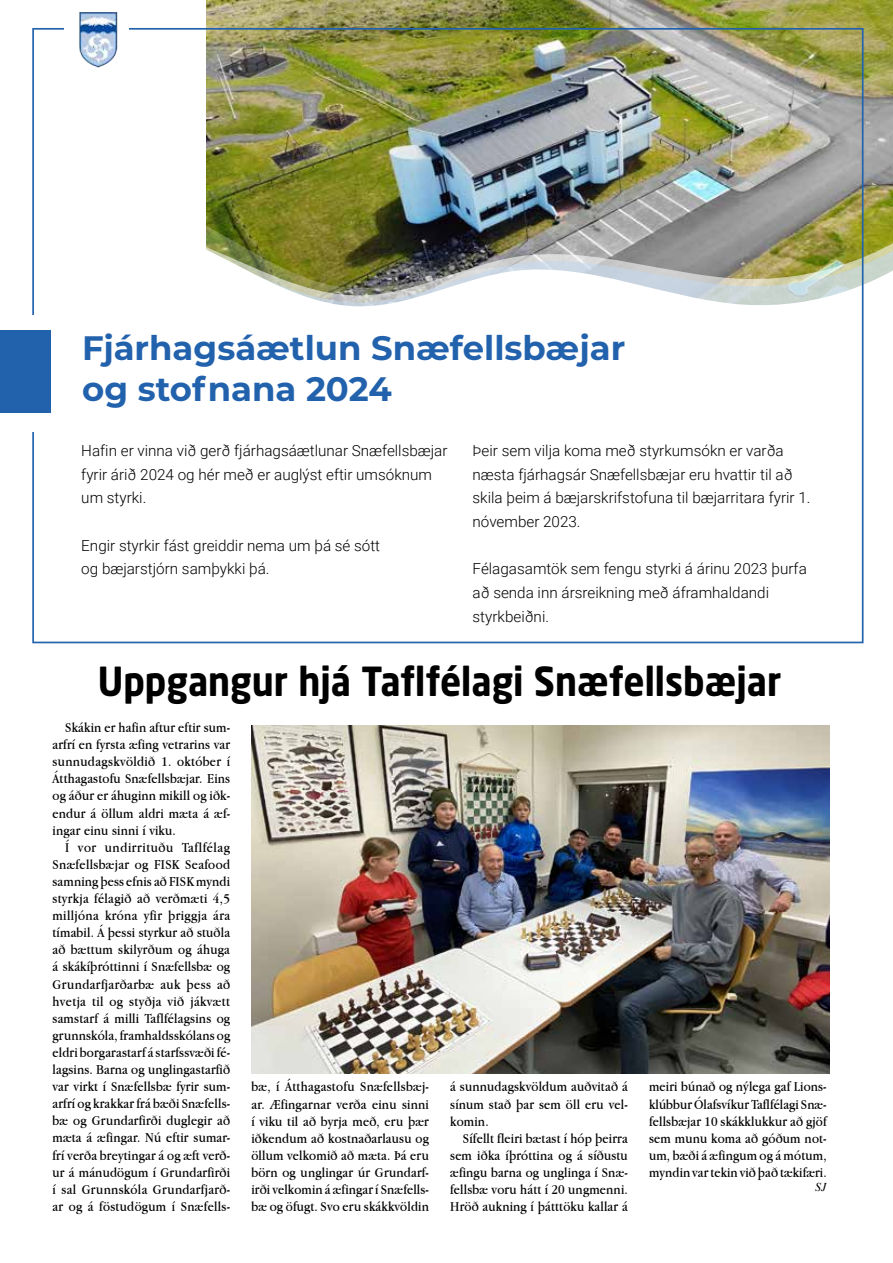
<style>
.page{position:relative;width:893px;height:1263px;background:#fff}
.page>*{position:absolute;margin:0;border:0;box-sizing:border-box;transform-origin:0 0}
.t1{font:700 39.6px "Neo Sans W1 G";color:#000;scale:.91 1}
.t2{font:700 33.9px/40.7px "Montserrat";color:#2262ad}
.t3{font:300 15.3px/23.7px "Roboto";color:#000}
.t4{font:14.25px/17.1px "Apple Garamond";letter-spacing:.01em;color:#000;text-align:justify;scale:1.06 1}
.t5{font:italic 12px "Times";color:#000}
</style>
<div class="page">
<img style="left:252px;top:725px;width:577px;height:348px">
<img style="left:207px;top:0;width:686px;height:197px">
<img style="left:206px;top:197px;width:687px;height:20px">
<svg style="left:206px;top:217px;width:687px;height:271px"></svg>
<div style="left:843px;top:325px;width:50px;height:62px;background:#fff"></div>
<div style="left:0;top:330px;width:51px;height:83px;background:#2262ad"></div>
<img style="left:58px;top:12px;width:80px;height:56px">
<h2 class="t2" style="left:82px;top:326px;width:545px">Fjárhagsáætlun Snæfellsbæjar og stofnana 2024</h2>
<p class="t3" style="left:81px;top:438px;width:368px">Hafin er vinna við gerð fjárhagsáætlunar Snæfellsbæjar fyrir árið 2024 og hér með er auglýst eftir umsóknum um styrki.</p>
<p class="t3" style="left:81px;top:533px;width:300px">Engir styrkir fást greiddir nema um þá sé sótt og bæjarstjórn samþykki þá.</p>
<p class="t3" style="left:473px;top:438px;width:339px">Þeir sem vilja koma með styrkumsókn er varða næsta fjárhagsár Snæfellsbæjar eru hvattir til að skila þeim á bæjarskrifstofuna til bæjarritara fyrir 1. nóvember 2023.</p>
<p class="t3" style="left:473px;top:556px;width:336px">Félagasamtök sem fengu styrki á árinu 2023 þurfa að senda inn ársreikning með áframhaldandi styrkbeiðni.</p>
<h1 class="t1" style="left:98px;top:656px;width:752px">Uppgangur hjá Taflfélagi Snæfellsbæjar</h1>
<p class="t4" style="left:53px;top:719px;width:169px;text-indent:13px">Skákin er hafin aftur eftir sum&shy;arfrí en fyrsta æfing vetrarins var sunnudagskvöldið 1. október í Átthagastofu Snæfellsbæjar. Eins og áður er áhuginn mikill og iðk&shy;endur á öllum aldri mæta á æf&shy;ingar einu sinni í viku.</p>
<p class="t4" style="left:53px;top:838px;width:169px;text-indent:13px">Í vor undirrituðu Taflfélag Snæfellsbæjar og FISK Seafood samning þess efnis að FISK myndi styrkja félagið að verðmæti 4,5 milljóna króna yfir þriggja ára tímabil. Á þessi styrkur að stuðla að bættum skilyrðum og áhuga á skákíþróttinni í Snæfellsbæ og Grundarfjarðarbæ auk þess að hvetja til og styðja við jákvætt samstarf á milli Taflfélagsins og grunnskóla, framhaldsskólans og eldri borgarastarf á starfssvæði fé&shy;lagsins. Barna og unglingastarfið var virkt í Snæfellsbæ fyrir sum&shy;arfrí og krakkar frá bæði Snæfells&shy;bæ og Grundarfirði duglegir að mæta á æfingar. Nú eftir sumar&shy;frí verða breytingar á og æft verð&shy;ur á mánudögum í Grundarfirði í sal Grunnskóla Grundarfjarð&shy;ar og á föstudögum í Snæfells-</p>
<p class="t4" style="left:251px;top:1078px;width:169px">bæ, í Átthagastofu Snæfellsbæj&shy;ar. Æfingarnar verða einu sinni í viku til að byrja með, eru þær iðkendum að kostnaðarlausu og öllum velkomið að mæta. Þá eru börn og unglingar úr Grundarf&shy;irði velkomin á æfingar í Snæfells&shy;bæ og öfugt. Svo eru skákkvöldin</p>
<p class="t4" style="left:450px;top:1078px;width:169px">á sunnudagskvöldum auðvitað á sínum stað þar sem öll eru vel&shy;komin.</p>
<p class="t4" style="left:450px;top:1129px;width:169px;text-indent:13px">Sífellt fleiri bætast í hóp þeirra sem iðka íþróttina og á síðustu æfingu barna og unglinga í Snæ&shy;fellsbæ voru hátt í 20 ungmenni.<br>Hröð aukning í þátttöku kallar á</p>
<p class="t4" style="left:649px;top:1078px;width:169px">meiri búnað og nýlega gaf Lions&shy;klúbbur Ólafsvíkur Taflfélagi Snæ&shy;fellsbæjar 10 skákklukkur að gjöf sem munu koma að góðum not&shy;um, bæði á æfingum og á mótum, myndin var tekin við það tækifæri.</p>
<p class="t5" style="left:815px;top:1177px;width:13px">SJ</p>
</div>
